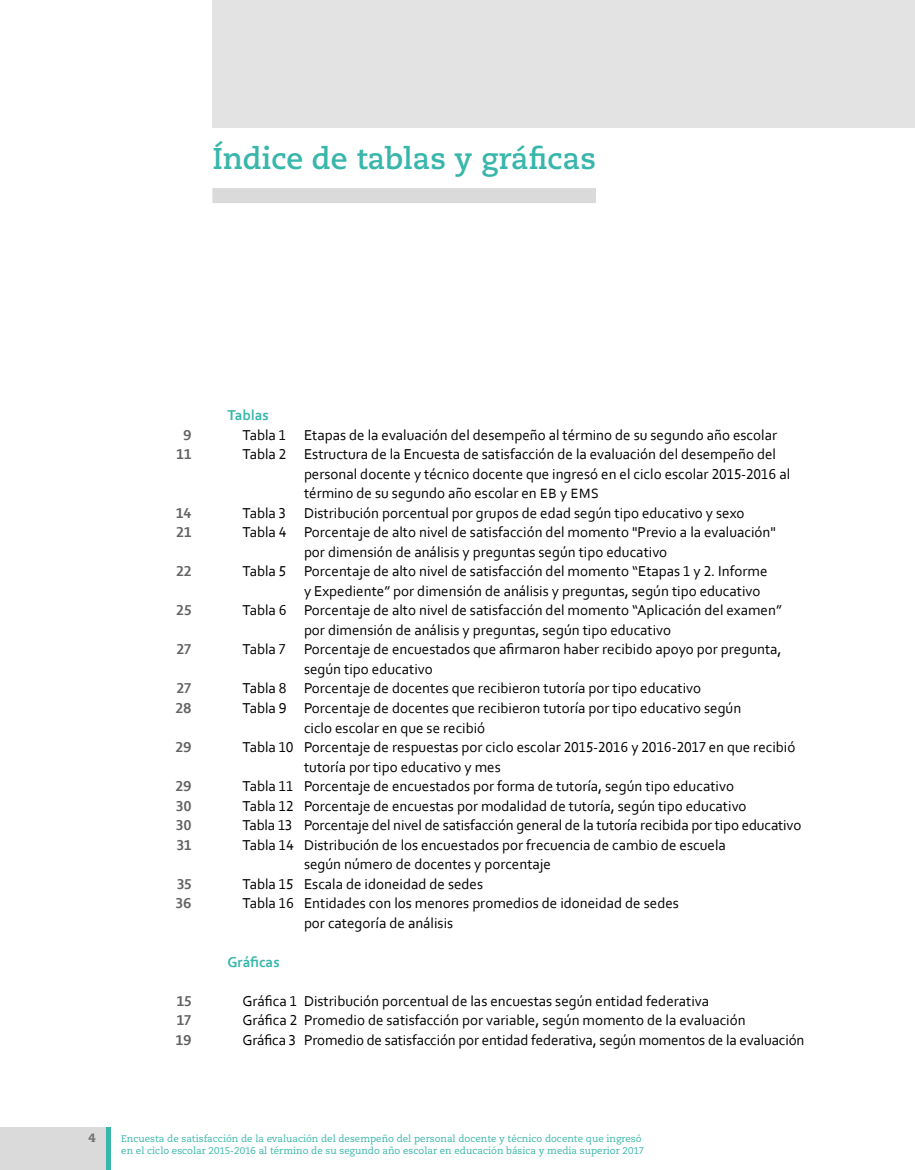
<style>
.page{position:relative;width:915px;height:1170px;background:#fff}
.page>*{position:absolute;margin:0;border:0;box-sizing:border-box;transform-origin:0 0}
.t1{font:700 30px "Caecilia LT Std";color:#38b6ab}
.t2{font:15px/19.5px "Corbel";color:#000}
.t3{font:700 15px/19.5px "Corbel";color:#646363}
.t4{font:700 15px "Corbel";color:#38b6ab}
.t5{font:800 12px "Caecilia LT Std";color:#706f6f}
.t6{font:9.75px/12px "Caecilia LT Std";color:#38b6ab}
.s1{font-size:14.1px}
</style>
<div class="page">
<div style="left:212px;top:0;width:702px;height:128px;background:#e3e3e3"></div>
<div style="left:212px;top:188px;width:383px;height:15px;background:#dadada"></div>
<div style="left:0;top:1127px;width:106px;height:42px;background:#dadada"></div>
<div style="left:106px;top:1127px;width:5px;height:42px;background:#38b6ab"></div>
<h1 class="t1" style="left:212px;top:140px;width:385px">Índice de tablas y gráficas</h1>
<p class="t3" style="left:177px;top:424px;width:16px;text-align:center">9<br>11</p>
<p class="t3" style="left:176px;top:502px;width:17px">14<br>21</p>
<p class="t3" style="left:176px;top:561px;width:17px">22</p>
<p class="t3" style="left:176px;top:600px;width:17px">25</p>
<p class="t3" style="left:176px;top:639px;width:17px">27</p>
<p class="t3" style="left:175px;top:678px;width:18px">27<br>28</p>
<p class="t3" style="left:175px;top:736px;width:18px">29</p>
<p class="t3" style="left:175px;top:775px;width:18px;text-align:justify">29<br>30<br>30<br>31</p>
<p class="t3" style="left:176px;top:873px;width:17px">35<br>36</p>
<p class="t3" style="left:176px;top:990px;width:17px;text-align:justify">15<br>17<br>19</p>
<p class="t4" style="left:227px;top:406px;width:43px">Tablas</p>
<p class="t2" style="left:242px;top:424px;width:536px">Tabla 1 Etapas de la evaluación del desempeño al término de su segundo año escolar</p>
<p class="t2" style="left:242px;top:444px;width:535px">Tabla 2 Estructura de la Encuesta de satisfacción de la evaluación del desempeño del</p>
<p class="t2" style="left:304px;top:463px;width:487px">personal docente y técnico docente que ingresó en el ciclo escolar 2015-2016 al</p>
<p class="t2" style="left:304px;top:483px;width:296px">término de su segundo año escolar en <span class="s1">EB</span> y <span class="s1">EMS</span></p>
<p class="t2" style="left:242px;top:502px;width:503px">Tabla 3 Distribución porcentual por grupos de edad según tipo educativo y sexo</p>
<p class="t2" style="left:242px;top:522px;width:534px">Tabla 4 Porcentaje de alto nivel de satisfacción del momento "Previo a la evaluación"</p>
<p class="t2" style="left:304px;top:541px;width:364px">por dimensión de análisis y preguntas según tipo educativo</p>
<p class="t2" style="left:242px;top:561px;width:526px">Tabla 5 Porcentaje de alto nivel de satisfacción del momento “Etapas 1 y 2. Informe</p>
<p class="t2" style="left:304px;top:580px;width:458px">y Expediente” por dimensión de análisis y preguntas, según tipo educativo</p>
<p class="t2" style="left:242px;top:600px;width:540px">Tabla 6 Porcentaje de alto nivel de satisfacción del momento “Aplicación del examen”</p>
<p class="t2" style="left:304px;top:619px;width:368px">por dimensión de análisis y preguntas, según tipo educativo</p>
<p class="t2" style="left:242px;top:639px;width:540px">Tabla 7 Porcentaje de encuestados que afirmaron haber recibido apoyo por pregunta,</p>
<p class="t2" style="left:304px;top:658px;width:130px">según tipo educativo</p>
<p class="t2" style="left:242px;top:678px;width:460px">Tabla 8 Porcentaje de docentes que recibieron tutoría por tipo educativo</p>
<p class="t2" style="left:242px;top:697px;width:500px">Tabla 9 Porcentaje de docentes que recibieron tutoría por tipo educativo según</p>
<p class="t2" style="left:304px;top:717px;width:183px">ciclo escolar en que se recibió</p>
<p class="t2" style="left:242px;top:736px;width:554px">Tabla 10 Porcentaje de respuestas por ciclo escolar 2015-2016 y 2016-2017 en que recibió</p>
<p class="t2" style="left:304px;top:756px;width:198px">tutoría por tipo educativo y mes</p>
<p class="t2" style="left:242px;top:775px;width:493px">Tabla 11 Porcentaje de encuestados por forma de tutoría, según tipo educativo</p>
<p class="t2" style="left:242px;top:795px;width:505px">Tabla 12 Porcentaje de encuestas por modalidad de tutoría, según tipo educativo</p>
<p class="t2" style="left:242px;top:814px;width:560px">Tabla 13 Porcentaje del nivel de satisfacción general de la tutoría recibida por tipo educativo</p>
<p class="t2" style="left:242px;top:834px;width:484px">Tabla 14 Distribución de los encuestados por frecuencia de cambio de escuela</p>
<p class="t2" style="left:304px;top:853px;width:248px">según número de docentes y porcentaje</p>
<p class="t2" style="left:242px;top:873px;width:242px">Tabla 15 Escala de idoneidad de sedes</p>
<p class="t2" style="left:242px;top:892px;width:438px">Tabla 16 Entidades con los menores promedios de idoneidad de sedes</p>
<p class="t2" style="left:304px;top:912px;width:151px">por categoría de análisis</p>
<p class="t4" style="left:227px;top:952px;width:54px">Gráficas</p>
<p class="t2" style="left:242px;top:990px;width:563px">Gráfica 1 Distribución porcentual de las encuestas según entidad federativa<br>Gráfica 2 Promedio de satisfacción por variable, según momento de la evaluación<br>Gráfica 3 Promedio de satisfacción por entidad federativa, según momentos de la evaluación</p>
<p class="t5" style="left:89px;top:1130px;width:9px">4</p>
<p class="t6" style="left:121px;top:1132px;width:524px">Encuesta de satisfacción de la evaluación del desempeño del personal docente y técnico docente que ingresó en el ciclo escolar 2015-2016 al término de su segundo año escolar en educación básica y media superior 2017</p>
</div>
